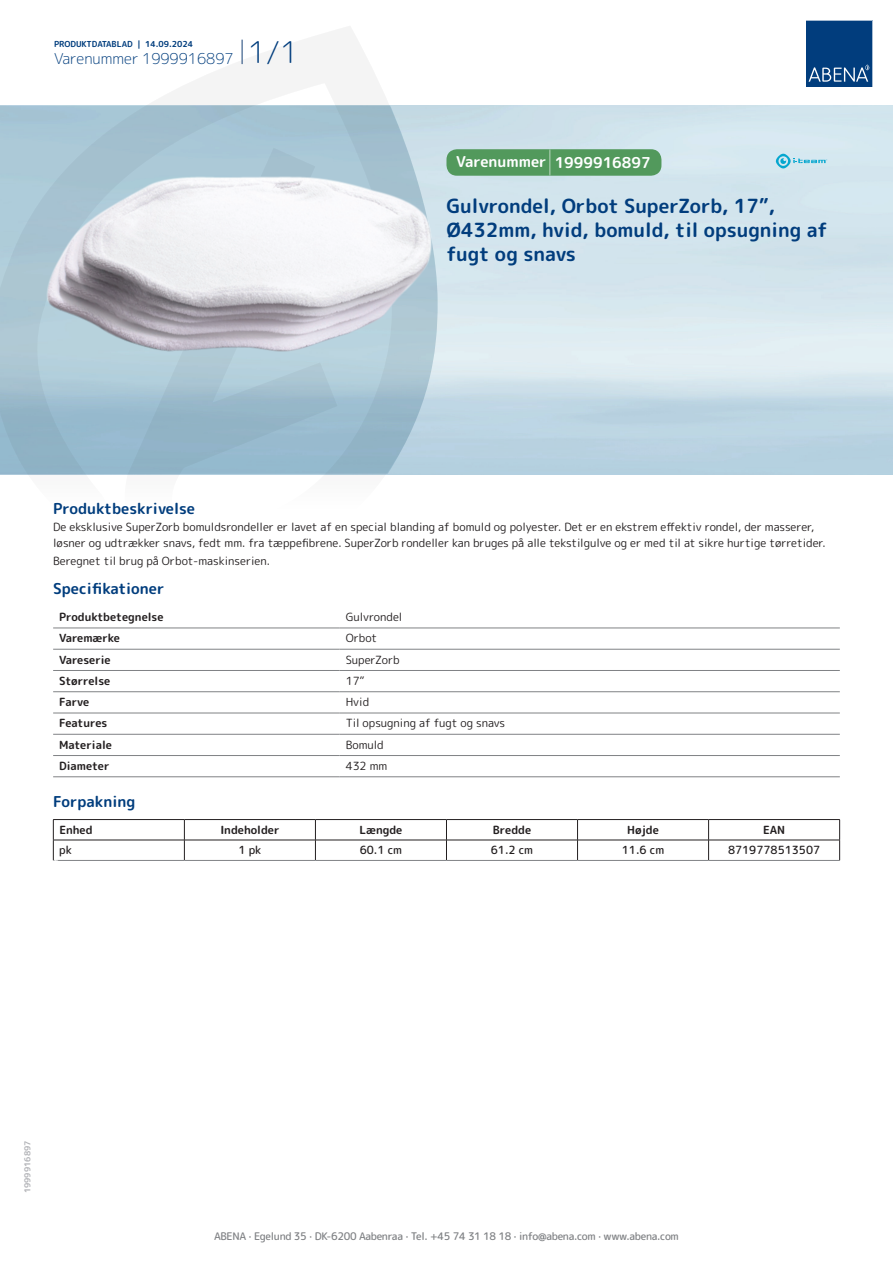
<style>
.page{position:relative;width:893px;height:1263px;background:#fff}
.page>*{position:absolute;margin:0;border:0;box-sizing:border-box;transform-origin:0 0}
.t1{font:700 19.5px/24px "Rounded Mplus 1 c";color:#013d7d}
.t2{font:700 15px "Rounded Mplus 1 c";color:#013d7d}
.t3{font:300 15px "Rounded Mplus 1 c";color:#013d7d}
.t4{font:700 15px "Rounded Mplus 1 c";color:#fff}
.t5{font:11.25px/16.5px "Rounded Mplus 1 c";color:#231f20}
.t6{font:700 11.25px "Rounded Mplus 1 c";color:#231f20}
.t7{font:500 11.25px "Rounded Mplus 1 c";color:#231f20}
.t8{font:500 10.5px "Rounded Mplus 1 c";letter-spacing:-.03em;color:#808285}
.t9{font:700 10.5px "Rounded Mplus 1 c";color:#fff}
.t10{font:700 8.25px "Rounded Mplus 1 c";color:#013d7d}
.t11{font:700 8.25px "Rounded Mplus 1 c";color:#b2b3b7}
.s1{font-size:30px}
.s2{font-size:25.5px}
</style>
<div class="page">
<svg style="left:0;top:26px;width:439px;height:449px"></svg>
<svg style="left:0;top:106px;width:438px;height:368px;background:#a4c2d1"></svg>
<svg style="left:242px;top:40px;width:1px;height:24px"></svg>
<svg style="left:806px;top:20px;width:67px;height:67px;background:#144b86"></svg>
<img style="left:47px;top:177px;width:384px;height:174px">
<hr style="left:53px;top:628px;width:287px;height:1px;background:#808285">
<hr style="left:340px;top:628px;width:500px;height:1px;background:#808285">
<hr style="left:53px;top:649px;width:287px;height:1px;background:#808285">
<hr style="left:340px;top:649px;width:500px;height:1px;background:#808285">
<hr style="left:53px;top:670px;width:287px;height:1px;background:#808285">
<hr style="left:340px;top:670px;width:500px;height:1px;background:#808285">
<hr style="left:53px;top:691px;width:287px;height:1px;background:#808285">
<hr style="left:340px;top:691px;width:500px;height:1px;background:#808285">
<hr style="left:53px;top:713px;width:287px;height:1px;background:#808285">
<hr style="left:340px;top:713px;width:500px;height:1px;background:#808285">
<hr style="left:53px;top:734px;width:287px;height:1px;background:#808285">
<hr style="left:340px;top:734px;width:500px;height:1px;background:#808285">
<hr style="left:53px;top:755px;width:287px;height:1px;background:#808285">
<hr style="left:340px;top:755px;width:500px;height:1px;background:#808285">
<hr style="left:53px;top:776px;width:287px;height:1px;background:#808285">
<hr style="left:340px;top:776px;width:500px;height:1px;background:#808285">
<hr style="left:53px;top:819px;width:131px;height:1px;background:#231f20">
<hr style="left:184px;top:819px;width:131px;height:1px;background:#231f20">
<hr style="left:315px;top:819px;width:131px;height:1px;background:#231f20">
<hr style="left:446px;top:819px;width:131px;height:1px;background:#231f20">
<hr style="left:577px;top:819px;width:132px;height:1px;background:#231f20">
<hr style="left:709px;top:819px;width:131px;height:1px;background:#231f20">
<hr style="left:53px;top:840px;width:131px;height:1px;background:#231f20">
<svg style="left:53px;top:820px;width:1px;height:40px"></svg>
<hr style="left:184px;top:840px;width:131px;height:1px;background:#231f20">
<svg style="left:184px;top:820px;width:1px;height:40px"></svg>
<hr style="left:315px;top:840px;width:131px;height:1px;background:#231f20">
<svg style="left:315px;top:820px;width:1px;height:40px"></svg>
<hr style="left:446px;top:840px;width:131px;height:1px;background:#231f20">
<svg style="left:446px;top:820px;width:1px;height:40px"></svg>
<hr style="left:577px;top:840px;width:132px;height:1px;background:#231f20">
<svg style="left:577px;top:820px;width:1px;height:40px"></svg>
<hr style="left:709px;top:840px;width:131px;height:1px;background:#231f20">
<svg style="left:708px;top:820px;width:1px;height:40px"></svg>
<svg style="left:839px;top:820px;width:1px;height:40px"></svg>
<hr style="left:53px;top:860px;width:131px;height:1px;background:#808285">
<hr style="left:184px;top:860px;width:131px;height:1px;background:#808285">
<hr style="left:315px;top:860px;width:131px;height:1px;background:#808285">
<hr style="left:446px;top:860px;width:131px;height:1px;background:#808285">
<hr style="left:577px;top:860px;width:132px;height:1px;background:#808285">
<hr style="left:709px;top:860px;width:131px;height:1px;background:#808285">
<div style="left:446px;top:149px;width:215px;height:27px;background:#52995c;border-radius:10px"></div>
<svg style="left:776px;top:154px;width:51px;height:14px"></svg>
<p class="t10" style="left:54px;top:38px;width:141px">PRODUKTDATABLAD | 14.09.2024</p>
<h2 class="t3" style="left:54px;top:48px;width:246px">Varenummer 1999916897 <span class="s1">1/1</span></h2>
<h2 class="t4" style="left:456px;top:152px;width:196px">Varenummer <span class="s2">|</span> 1999916897</h2>
<h1 class="t1" style="left:446px;top:194px;width:383px">Gulvrondel, Orbot SuperZorb, 17”,<br>Ø432mm, hvid, bomuld, til opsugning af fugt og snavs</h1>
<h2 class="t2" style="left:53px;top:498px;width:143px">Produktbeskrivelse</h2>
<p class="t5" style="left:53px;top:518px;width:774px">De eksklusive SuperZorb bomuldsrondeller er lavet af en special blanding af bomuld og polyester. Det er en ekstrem effektiv rondel, der masserer, løsner og udtrækker snavs, fedt mm. fra tæppefibrene. SuperZorb rondeller kan bruges på alle tekstilgulve og er med til at sikre hurtige tørretider.</p>
<p class="t5" style="left:53px;top:553px;width:218px">Beregnet til brug på Orbot-maskinserien.</p>
<h2 class="t2" style="left:53px;top:578px;width:113px">Specifikationer</h2>
<p class="t6" style="left:59px;top:609px;width:106px">Produktbetegnelse</p>
<p class="t5" style="left:346px;top:609px;width:58px">Gulvrondel</p>
<p class="t6" style="left:59px;top:630px;width:62px">Varemærke</p>
<p class="t5" style="left:346px;top:630px;width:33px">Orbot</p>
<p class="t6" style="left:59px;top:651px;width:53px">Vareserie</p>
<p class="t5" style="left:346px;top:651px;width:55px">SuperZorb</p>
<p class="t6" style="left:59px;top:673px;width:53px">Størrelse</p>
<p class="t5" style="left:346px;top:672px;width:20px">17”</p>
<p class="t6" style="left:59px;top:694px;width:32px">Farve</p>
<p class="t5" style="left:346px;top:694px;width:25px">Hvid</p>
<p class="t6" style="left:59px;top:715px;width:50px">Features</p>
<p class="t5" style="left:346px;top:715px;width:161px">Til opsugning af fugt og snavs</p>
<p class="t6" style="left:59px;top:737px;width:54px">Materiale</p>
<p class="t5" style="left:346px;top:736px;width:40px">Bomuld</p>
<p class="t6" style="left:59px;top:758px;width:52px">Diameter</p>
<p class="t5" style="left:346px;top:758px;width:43px">432 mm</p>
<h2 class="t2" style="left:53px;top:791px;width:84px">Forpakning</h2>
<p class="t6" style="left:59px;top:822px;width:35px">Enhed</p>
<p class="t6" style="left:220px;top:822px;width:61px">Indeholder</p>
<p class="t6" style="left:359px;top:822px;width:44px">Længde</p>
<p class="t6" style="left:493px;top:822px;width:40px">Bredde</p>
<p class="t6" style="left:627px;top:822px;width:33px">Højde</p>
<p class="t6" style="left:763px;top:822px;width:24px">EAN</p>
<p class="t7" style="left:59px;top:842px;width:14px">pk</p>
<p class="t7" style="left:238px;top:842px;width:24px">1 pk</p>
<p class="t7" style="left:360px;top:842px;width:44px">60.1 cm</p>
<p class="t7" style="left:491px;top:842px;width:44px">61.2 cm</p>
<p class="t7" style="left:622px;top:842px;width:44px">11.6 cm</p>
<p class="t7" style="left:728px;top:842px;width:94px">8719778513507</p>
<p class="t9" style="left:53px;top:856px;width:7px">*</p>
<p class="t11" style="left:22px;top:1193px;width:54px;rotate:-90deg">1999916897</p>
<p class="t8" style="left:214px;top:1229px;width:466px">ABENA · Egelund 35 · DK-6200 Aabenraa · Tel. +45 74 31 18 18 · info@abena.com · www.abena.com</p>
</div>
